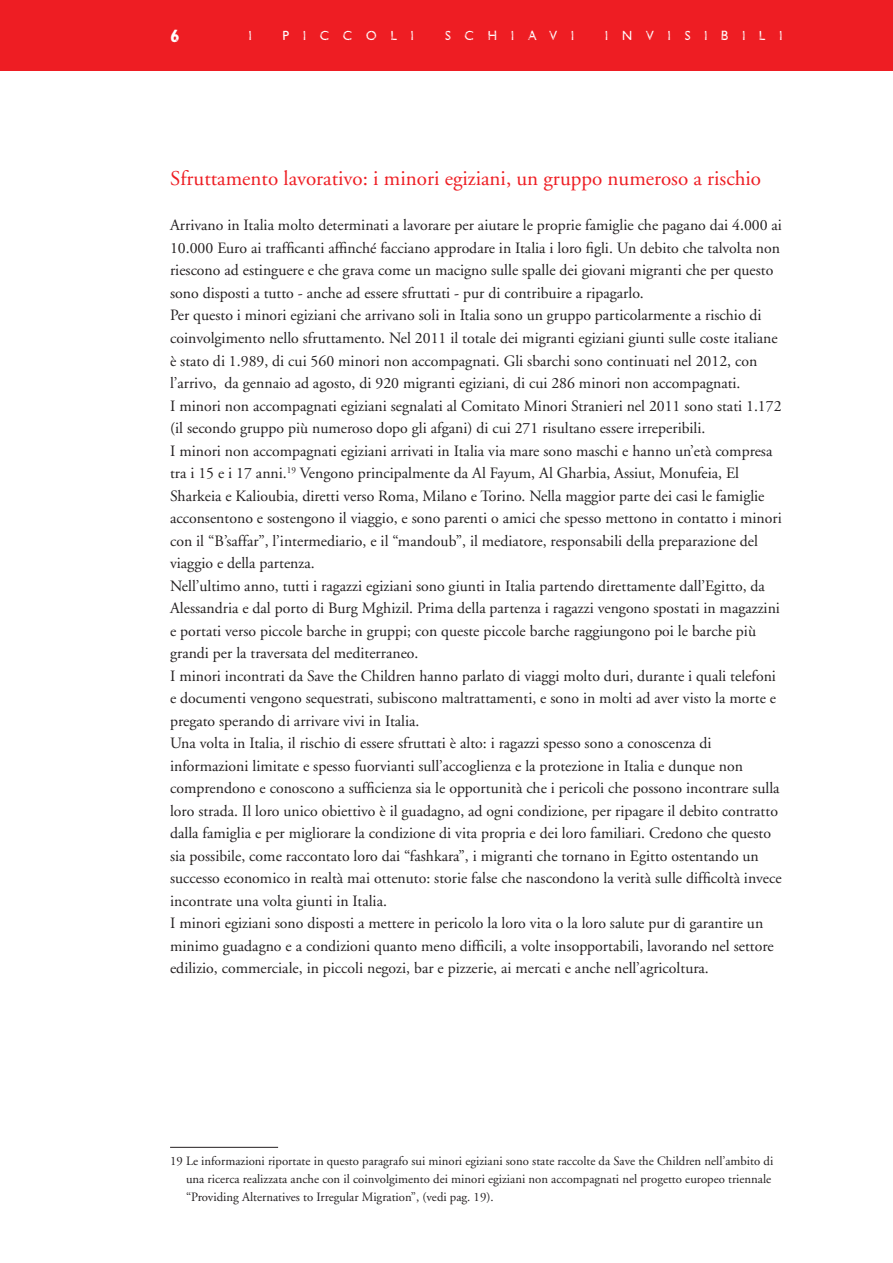
<style>
.page{position:relative;width:893px;height:1263px;background:#fff}
.page>*{position:absolute;margin:0;border:0;box-sizing:border-box;transform-origin:0 0}
.t1{font:21px "Adobe Garamond";color:#ee1d23}
.t2{font:700 18px "Gill Sans Woodblock";color:#fff}
.t3{font:15.75px/22.5px "Adobe Garamond";color:#231f20}
.t4{font:13.5px "Gill Sans Woodblock";letter-spacing:1em;color:#fff}
.t5{font:12.75px/18px "Adobe Garamond";color:#231f20}
</style>
<div class="page">
<div style="left:0;top:0;width:893px;height:70px;background:#ee1d23"></div>
<hr style="left:170px;top:1147px;width:108px;height:1px;background:#231f20">
<p class="t2" style="left:170px;top:25px;width:11px">6</p>
<p class="t4" style="left:248px;top:28px;width:5px">I</p>
<p class="t4" style="left:283px;top:28px;width:133px">PICCOLI</p>
<p class="t4" style="left:445px;top:28px;width:131px">SCHIAVI</p>
<p class="t4" style="left:605px;top:28px;width:179px">INVISIBILI</p>
<h1 class="t1" style="left:170px;top:168px;width:593px">Sfruttamento lavorativo: i minori egiziani, un gruppo numeroso a rischio</h1>
<p class="t3" style="left:170px;top:215px;width:613px">Arrivano in Italia molto determinati a lavorare per aiutare le proprie famiglie che pagano dai 4.000 ai 10.000 Euro ai trafficanti affinché facciano approdare in Italia i loro figli. Un debito che talvolta non riescono ad estinguere e che grava come un macigno sulle spalle dei giovani migranti che per questo sono disposti a tutto - anche ad essere sfruttati - pur di contribuire a ripagarlo.<br>Per questo i minori egiziani che arrivano soli in Italia sono un gruppo particolarmente a rischio di coinvolgimento nello sfruttamento. Nel 2011 il totale dei migranti egiziani giunti sulle coste italiane è stato di 1.989, di cui 560 minori non accompagnati. Gli sbarchi sono continuati nel 2012, con l’arrivo, da gennaio ad agosto, di 920 migranti egiziani, di cui 286 minori non accompagnati.<br>I minori non accompagnati egiziani segnalati al Comitato Minori Stranieri nel 2011 sono stati 1.172 (il secondo gruppo più numeroso dopo gli afgani) di cui 271 risultano essere irreperibili.<br>I minori non accompagnati egiziani arrivati in Italia via mare sono maschi e hanno un’età compresa tra i 15 e i 17 anni.<sup>19</sup> Vengono principalmente da Al Fayum, Al Gharbia, Assiut, Monufeia, El Sharkeia e Kalioubia, diretti verso Roma, Milano e Torino. Nella maggior parte dei casi le famiglie acconsentono e sostengono il viaggio, e sono parenti o amici che spesso mettono in contatto i minori con il “B’saffar”, l’intermediario, e il “mandoub”, il mediatore, responsabili della preparazione del viaggio e della partenza.<br>Nell’ultimo anno, tutti i ragazzi egiziani sono giunti in Italia partendo direttamente dall’Egitto, da Alessandria e dal porto di Burg Mghizil. Prima della partenza i ragazzi vengono spostati in magazzini e portati verso piccole barche in gruppi; con queste piccole barche raggiungono poi le barche più grandi per la traversata del mediterraneo.<br>I minori incontrati da Save the Children hanno parlato di viaggi molto duri, durante i quali telefoni e documenti vengono sequestrati, subiscono maltrattamenti, e sono in molti ad aver visto la morte e pregato sperando di arrivare vivi in Italia.<br>Una volta in Italia, il rischio di essere sfruttati è alto: i ragazzi spesso sono a conoscenza di informazioni limitate e spesso fuorvianti sull’accoglienza e la protezione in Italia e dunque non comprendono e conoscono a sufficienza sia le opportunità che i pericoli che possono incontrare sulla loro strada. Il loro unico obiettivo è il guadagno, ad ogni condizione, per ripagare il debito contratto dalla famiglia e per migliorare la condizione di vita propria e dei loro familiari. Credono che questo sia possibile, come raccontato loro dai “fashkara”, i migranti che tornano in Egitto ostentando un successo economico in realtà mai ottenuto: storie false che nascondono la verità sulle difficoltà invece incontrate una volta giunti in Italia.<br>I minori egiziani sono disposti a mettere in pericolo la loro vita o la loro salute pur di garantire un minimo guadagno e a condizioni quanto meno difficili, a volte insopportabili, lavorando nel settore edilizio, commerciale, in piccoli negozi, bar e pizzerie, ai mercati e anche nell’agricoltura.</p>
<p class="t5" style="left:186px;top:1152px;width:589px;text-indent:-16px">19 Le informazioni riportate in questo paragrafo sui minori egiziani sono state raccolte da Save the Children nell’ambito di una ricerca realizzata anche con il coinvolgimento dei minori egiziani non accompagnati nel progetto europeo triennale “Providing Alternatives to Irregular Migration”, (vedi pag. 19).</p>
</div>
